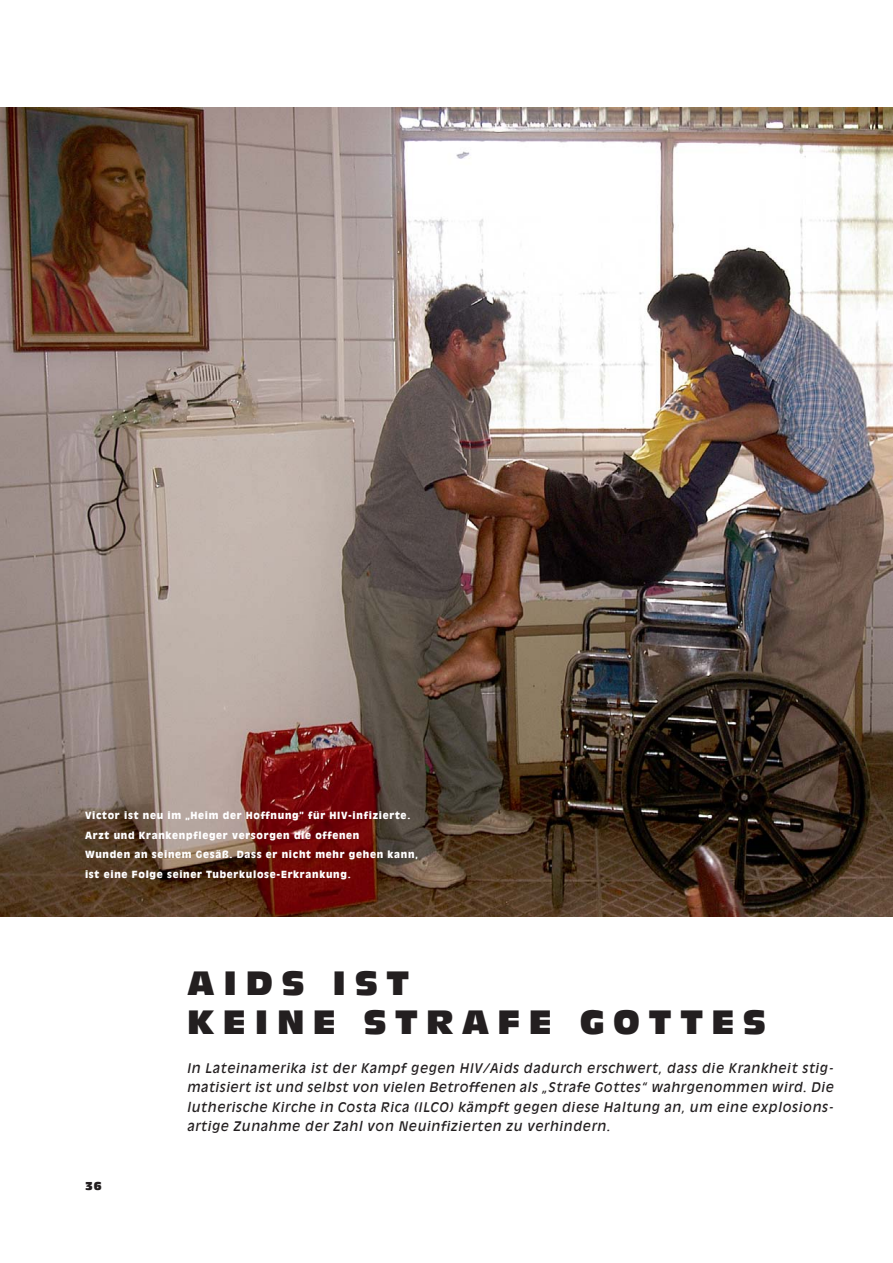
<style>
.page{position:relative;width:893px;height:1263px;background:#fff}
.page>*{position:absolute;margin:0;border:0;box-sizing:border-box;transform-origin:0 0}
.t1{font:33px/39px "Antique Olive Compact";letter-spacing:.245em;color:#231f20}
.t2{font:italic 13.2px/19.5px "Antique Olive";letter-spacing:.055em;color:#231f20;text-align:justify}
.t3{font:11.25px "Antique Olive Compact";color:#231f20}
.t4{font:900 9.75px/19.5px "Antique Olive";letter-spacing:.075em;color:#fff}
</style>
<div class="page">
<img style="left:0;top:108px;width:893px;height:809px">
<p class="t4" style="left:85px;top:806px;width:335px">Victor ist neu im „Heim der Hoffnung” für HIV-infizierte.<br>Arzt und Krankenpfleger versorgen die offenen<br>Wunden an seinem Gesäß. Dass er nicht mehr gehen kann, ist eine Folge seiner Tuberkulose-Erkrankung.</p>
<p class="t3" style="left:85px;top:1181px;width:18px">36</p>
<h1 class="t1" style="left:187px;top:965px;width:580px">AIDS IST<br>KEINE STRAFE GOTTES</h1>
<p class="t2" style="left:187px;top:1059px;width:648px">In Lateinamerika ist der Kampf gegen HIV/Aids dadurch erschwert, dass die Krankheit stig&shy;matisiert ist und selbst von vielen Betroffenen als „Strafe Gottes“ wahrgenommen wird. Die lutherische Kirche in Costa Rica (ILCO) kämpft gegen diese Haltung an, um eine explosions&shy;artige Zunahme der Zahl von Neuinfizierten zu verhindern.</p>
</div>
